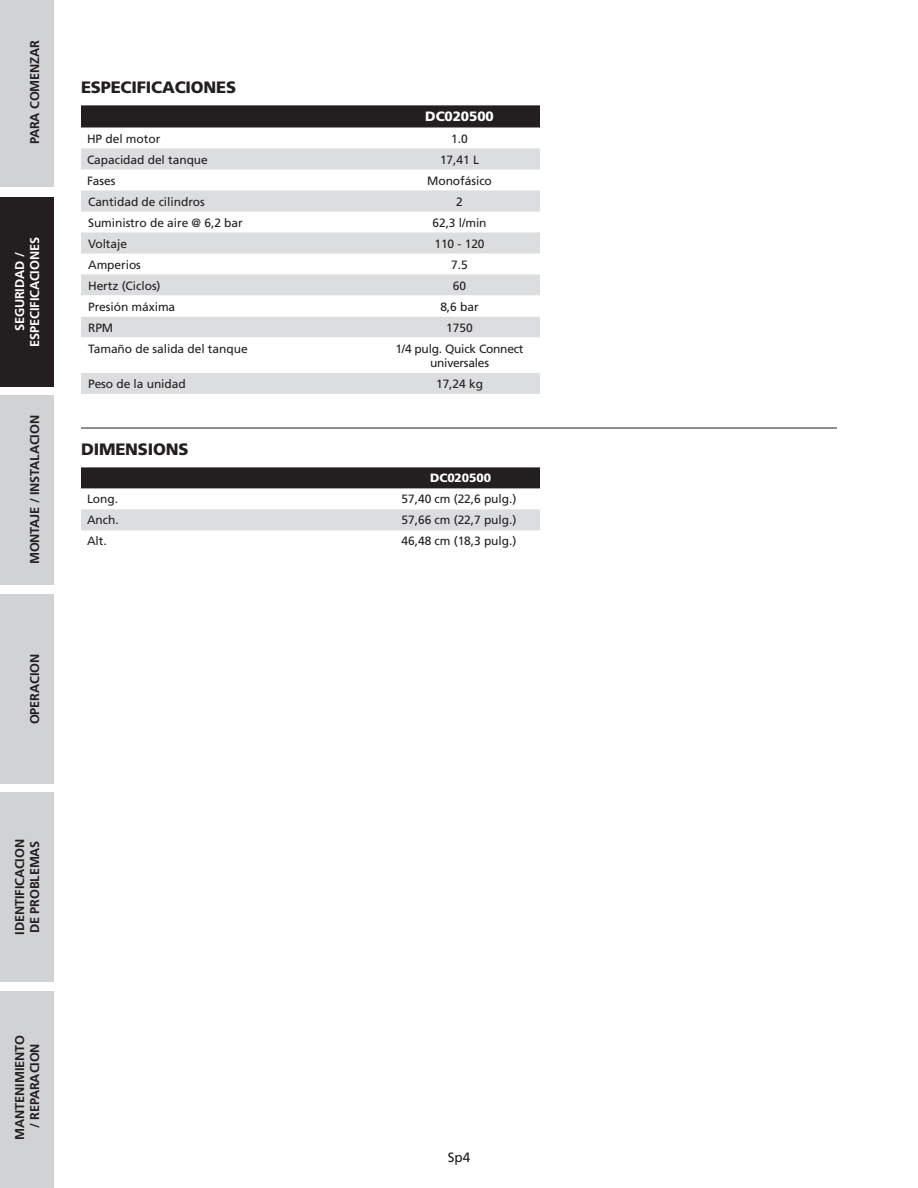
<style>
.page{position:relative;width:918px;height:1188px;background:#fff}
.page>*{position:absolute;margin:0;border:0;box-sizing:border-box;transform-origin:0 0}
.Section_Head_NI_CH16{font:900 16.5px "Frutiger LT Pro";letter-spacing:-.01em;color:#231f20}
.Section_Head_w__Rule{font:900 16.5px "Frutiger LT Pro";letter-spacing:-.01em;color:#231f20}
.Chart_Rev_Header_Cen{font:900 13.5px "Frutiger LT Pro";letter-spacing:-.005em;color:#fff}
.Page__s_CH16{font:13.5px "Frutiger LT Pro";color:#231f20}
.Tabs_CH16{font:700 12.75px/15px "Frutiger LT Pro";letter-spacing:-.01em;color:#231f20;text-align:center}
.Tabs_CH16-2{font:700 12.75px/15px "Frutiger LT Pro";letter-spacing:-.01em;color:#fff;text-align:center}
.Chart_Body_CH16{font:12px/21.1px "Frutiger LT Pro";letter-spacing:-.005em;color:#231f20;text-align:center}
.s1{font-weight:900;color:#fff}
</style>
<div class="page">
<div style="left:0;top:992px;width:54px;height:196px;background:#d1d2d4"></div>
<div style="left:0;top:792px;width:54px;height:189px;background:#d1d2d4"></div>
<div style="left:0;top:594px;width:54px;height:190px;background:#d1d2d4"></div>
<div style="left:0;top:395px;width:54px;height:189px;background:#d1d2d4"></div>
<div style="left:0;top:197px;width:54px;height:190px;background:#231f20"></div>
<div style="left:0;top:0;width:54px;height:187px;background:#d1d2d4"></div>
<hr style="left:81px;top:428px;width:756px;height:1px;background:#231f20">
<svg style="left:81px;top:105px;width:459px;height:23px;background:#2b2728"></svg>
<svg style="left:81px;top:148px;width:459px;height:246px;fill:#dcdddf"></svg>
<svg style="left:81px;top:296px;width:459px;height:77px"></svg>
<div style="left:81px;top:467px;width:459px;height:21px;background:#231f20"></div>
<div style="left:81px;top:509px;width:459px;height:21px;background:#dcdddf"></div>
<p class="Tabs_CH16" style="left:27px;top:144px;width:106px;rotate:-90deg">PARA COMENZAR</p>
<p class="Tabs_CH16-2" style="left:12px;top:347px;width:111px;rotate:-90deg">SEGURIDAD /<br>ESPECIFICACIONES</p>
<p class="Tabs_CH16" style="left:27px;top:564px;width:151px;rotate:-90deg">MONTAJE / INSTALACION</p>
<p class="Tabs_CH16" style="left:27px;top:724px;width:72px;rotate:-90deg">OPERACION</p>
<p class="Section_Head_NI_CH16" style="left:81px;top:78px;width:157px">ESPECIFICACIONES</p>
<p class="Chart_Rev_Header_Cen" style="left:425px;top:108px;width:70px">DC020500</p>
<p class="Chart_Body_CH16" style="left:87px;top:128px;width:75px">HP del motor</p>
<p class="Chart_Body_CH16" style="left:451px;top:128px;width:18px">1.0</p>
<p class="Chart_Body_CH16" style="left:87px;top:149px;width:122px">Capacidad del tanque</p>
<p class="Chart_Body_CH16" style="left:440px;top:149px;width:40px">17,41 L</p>
<p class="Chart_Body_CH16" style="left:87px;top:170px;width:30px">Fases</p>
<p class="Chart_Body_CH16" style="left:427px;top:170px;width:66px">Monofásico</p>
<p class="Chart_Body_CH16" style="left:88px;top:191px;width:118px">Cantidad de cilindros</p>
<p class="Chart_Body_CH16" style="left:456px;top:191px;width:8px">2</p>
<p class="Chart_Body_CH16" style="left:88px;top:212px;width:156px">Suministro de aire @ 6,2 bar</p>
<p class="Chart_Body_CH16" style="left:432px;top:212px;width:56px">62,3 l/min</p>
<p class="Chart_Body_CH16" style="left:88px;top:233px;width:41px">Voltaje</p>
<p class="Chart_Body_CH16" style="left:434px;top:233px;width:52px">110 - 120</p>
<p class="Chart_Body_CH16" style="left:88px;top:254px;width:54px">Amperios</p>
<p class="Chart_Body_CH16" style="left:451px;top:254px;width:18px">7.5</p>
<p class="Chart_Body_CH16" style="left:88px;top:275px;width:74px">Hertz (Ciclos)</p>
<p class="Chart_Body_CH16" style="left:453px;top:275px;width:15px">60</p>
<p class="Chart_Body_CH16" style="left:88px;top:296px;width:89px">Presión máxima</p>
<p class="Chart_Body_CH16" style="left:440px;top:296px;width:40px">8,6 bar</p>
<p class="Chart_Body_CH16" style="left:88px;top:317px;width:27px">RPM</p>
<p class="Chart_Body_CH16" style="left:446px;top:317px;width:28px">1750</p>
<p class="Chart_Body_CH16" style="left:88px;top:338px;width:161px">Tamaño de salida del tanque</p>
<p class="Chart_Body_CH16" style="left:396px;top:341px;width:130px;line-height:14.4px">1/4 pulg. Quick Connect universales</p>
<p class="Chart_Body_CH16" style="left:88px;top:373px;width:99px">Peso de la unidad</p>
<p class="Chart_Body_CH16" style="left:436px;top:373px;width:48px">17,24 kg</p>
<p class="Section_Head_w__Rule" style="left:81px;top:440px;width:109px">DIMENSIONS</p>
<p class="Chart_Body_CH16" style="left:87px;top:489px;width:33px">Long.</p>
<p class="Chart_Body_CH16" style="left:87px;top:510px;width:33px">Anch.</p>
<p class="Chart_Body_CH16" style="left:87px;top:531px;width:21px">Alt.</p>
<p class="Chart_Body_CH16" style="left:402px;top:467px;width:116px"><span class="s1">DC020500<br></span>57,40 cm (22,6 pulg.)<br>57,66 cm (22,7 pulg.)<br>46,48 cm (18,3 pulg.)</p>
<p class="Tabs_CH16" style="left:12px;top:935px;width:97px;text-align:left;rotate:-90deg">IDENTIFICACION<br>DE PROBLEMAS</p>
<p class="Tabs_CH16" style="left:12px;top:1140px;width:106px;rotate:-90deg">MANTENIMIENTO / REPARACION</p>
<p class="Page__s_CH16" style="left:448px;top:1149px;width:24px">Sp4</p>
</div>
